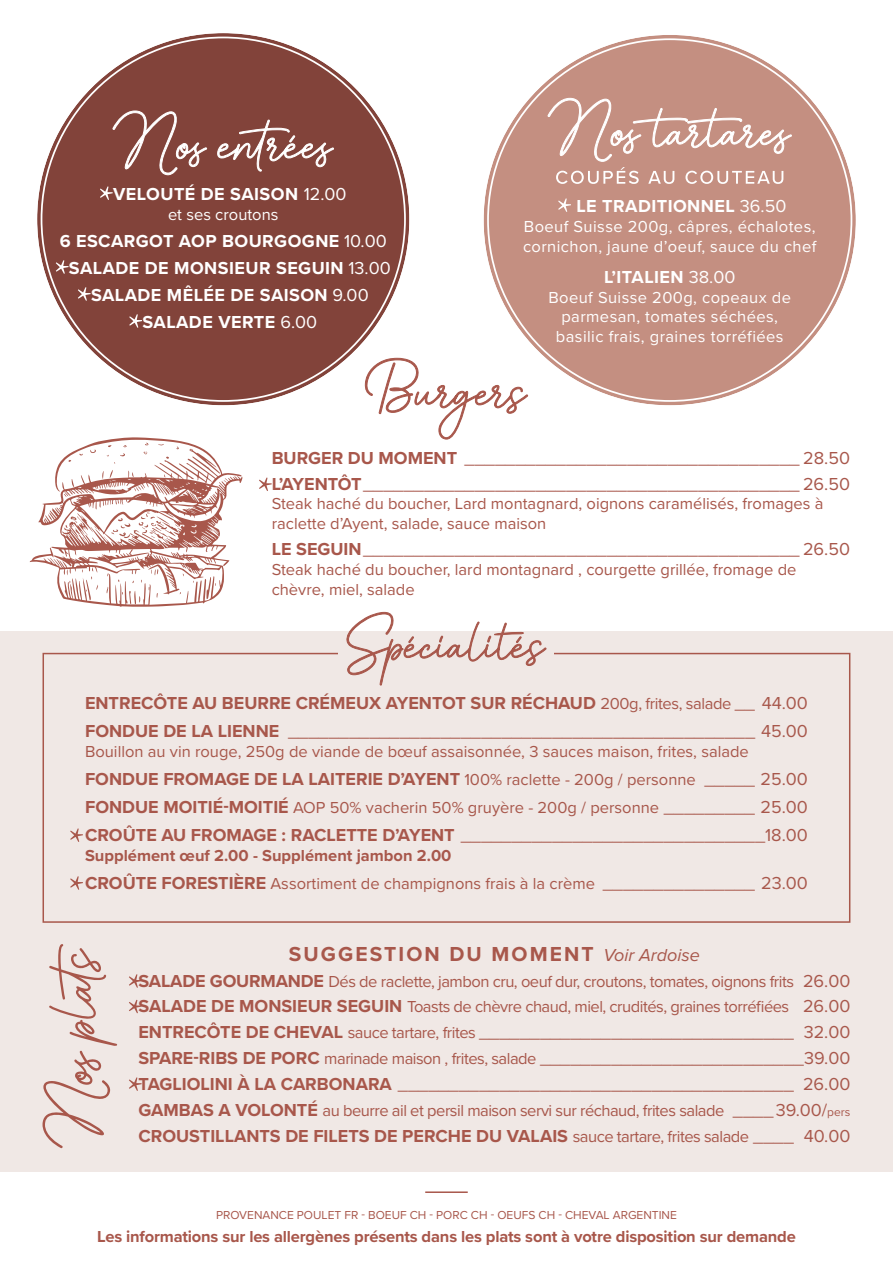
<style>
.page{position:relative;width:893px;height:1263px;background:#fff}
.page>*{position:absolute;margin:0;border:0;box-sizing:border-box;transform-origin:0 0}
.t1{font:700 21px "Proxima Nova";letter-spacing:.1em;color:#a8574b}
.t2{font:18px/25.8px "Proxima Nova";color:#a8574b}
.t3{font:700 18px/27px "Proxima Nova";letter-spacing:.025em;color:#fff;text-align:center}
.t4{font:700 18px "Proxima Nova";color:#a8574b}
.t5{font:16.5px/19.8px "Proxima Nova";color:#a8574b}
.t6{font:16.5px/25.8px "Proxima Nova";letter-spacing:-.03em;color:#a8574b}
.t7{font:700 16.5px/28px "Proxima Nova";letter-spacing:-.01em;color:#a8574b}
.t8{font:16.5px/19.8px "Proxima Nova";letter-spacing:.025em;color:#fff}
.t9{font:16.5px "Proxima Nova";color:#fff}
.t10{font:12px "Proxima Nova";color:#a8574b}
.s1{font-weight:400}
.s2{font-weight:700}
.s3{font-size:16.5px}
.s4{font-weight:400;font-size:16.5px}
.s5{font-weight:700;font-size:18px}
.s6{font-size:18px}
.s7{font-weight:400;font-size:18px}
.s8{font-weight:400;font-style:italic;font-size:18px}
.s9{font-size:12px}
</style>
<div class="page">
<div style="left:0;top:631px;width:893px;height:540px;background:#f0e8e5"></div>
<svg style="left:30px;top:437px;width:212px;height:170px"></svg>
<hr style="left:425px;top:1191px;width:43px;height:2px;background:#a8574b">
<div style="left:37px;top:33px;width:372px;height:372px;background:#82433a;border-radius:50%"></div>
<svg style="left:100px;top:186px;width:13px;height:14px"></svg>
<svg style="left:56px;top:260px;width:13px;height:14px"></svg>
<svg style="left:78px;top:287px;width:13px;height:14px"></svg>
<svg style="left:129px;top:314px;width:13px;height:14px"></svg>
<svg style="left:113px;top:110px;width:221px;height:66px"></svg>
<div style="left:484px;top:35px;width:372px;height:370px;background:#c48f81;border-radius:50%"></div>
<svg style="left:558px;top:198px;width:13px;height:14px"></svg>
<svg style="left:548px;top:98px;width:244px;height:86px"></svg>
<div style="left:43px;top:653px;width:807px;height:270px;border:2px solid #a8574b"></div>
<div style="left:339px;top:644px;width:215px;height:17px;background:#f0e8e5"></div>
<svg style="left:346px;top:612px;width:201px;height:73px"></svg>
<svg style="left:364px;top:357px;width:164px;height:83px"></svg>
<svg style="left:259px;top:477px;width:13px;height:14px"></svg>
<svg style="left:70px;top:828px;width:13px;height:14px"></svg>
<svg style="left:70px;top:876px;width:13px;height:14px"></svg>
<svg style="left:43px;top:944px;width:74px;height:204px"></svg>
<svg style="left:129px;top:974px;width:13px;height:14px"></svg>
<svg style="left:129px;top:1000px;width:13px;height:13px"></svg>
<svg style="left:129px;top:1077px;width:13px;height:14px"></svg>
<p class="t3" style="left:113px;top:180px;width:235px">VELOUTÉ DE SAISON <span class="s1">12.00</span></p>
<p class="t9" style="left:168px;top:202px;width:112px">et ses croutons</p>
<p class="t3" style="left:60px;top:227px;width:333px">6 ESCARGOT AOP BOURGOGNE <span class="s1">10.00<br></span>SALADE DE MONSIEUR SEGUIN <span class="s1">13.00<br></span>SALADE MÊLÉE DE SAISON <span class="s1">9.00<br></span>SALADE VERTE <span class="s1">6.00</span></p>
<p class="t3" style="left:576px;top:192px;width:211px">LE TRADITIONNEL <span class="s1">36.50</span></p>
<p class="t8" style="left:523px;top:216px;width:295px">Boeuf Suisse 200g, câpres, échalotes, cornichon, jaune d’oeuf, sauce du chef</p>
<p class="t3" style="left:604px;top:263px;width:133px">L’ITALIEN <span class="s1">38.00</span></p>
<p class="t8" style="left:548px;top:286px;width:244px;text-align:center">Boeuf Suisse 200g, copeaux de parmesan, tomates séchées, basilic frais, graines torréfiées</p>
<p class="t2" style="left:272px;top:444px;width:580px"><span class="s2">BURGER DU MOMENT</span> _________________________________ 28.50<br><span class="s2">L’AYENTÔT</span>___________________________________________ 26.50</p>
<p class="t5" style="left:272px;top:493px;width:553px">Steak haché du boucher, Lard montagnard, oignons caramélisés, fromages à raclette d’Ayent, salade, sauce maison</p>
<p class="t2" style="left:272px;top:535px;width:580px"><span class="s2">LE SEGUIN</span>___________________________________________ 26.50</p>
<p class="t5" style="left:272px;top:559px;width:526px">Steak haché du boucher, lard montagnard , courgette grillée, fromage de chèvre, miel, salade</p>
<p class="t2" style="left:85px;top:688px;width:724px;line-height:27.9px"><span class="s2">ENTRECÔTE AU BEURRE CRÉMEUX AYENTOT SUR RÉCHAUD</span> <span class="s3">200g, frites, salade</span> __ 44.00<br><span class="s2">FONDUE DE LA LIENNE</span> ______________________________________________ 45.00</p>
<p class="t5" style="left:85px;top:741px;width:665px">Bouillon au vin rouge, 250g de viande de bœuf assaisonnée, 3 sauces maison, frites, salade</p>
<p class="t4" style="left:85px;top:766px;width:724px">FONDUE FROMAGE DE LA LAITERIE D’AYENT <span class="s4">100% raclette - 200g / рersonne</span> <span class="s1">_____ 25.00</span></p>
<p class="t5" style="left:85px;top:797px;width:724px"><span class="s5">FONDUE MOITIÉ-MOITIÉ</span> AOP 50% vacherin 50% gruyère - 200g / рersonne <span class="s6">_________ 25.00</span></p>
<p class="t2" style="left:85px;top:821px;width:724px"><span class="s2">CROÛTE AU FROMAGE : RACLETTE D’AYENT</span> ______________________________18.00</p>
<p class="t7" style="left:85px;top:841px;width:724px">Supplément œuf 2.00 - Supplément jambon 2.00<br><span class="s6">CROÛTE FORESTIÈRE</span> <span class="s1">Assortiment de champignons frais à la crème</span> <span class="s7">_______________ 23.00</span></p>
<p class="t1" style="left:289px;top:938px;width:413px">SUGGESTION DU MOMENT <span class="s8">Voir Ardoise</span></p>
<p class="t6" style="left:138px;top:967px;width:714px"><span class="s5">SALADE GOURMANDE</span> Dés de raclette, jambon cru, oeuf dur, croutons, tomates, oignons frits <span class="s6">26.00<br></span><span class="s5">SALADE DE MONSIEUR SEGUIN</span> Toasts de chèvre chaud, miel, crudités, graines torréfiées <span class="s6">26.00</span></p>
<p class="t2" style="left:138px;top:1018px;width:714px;text-align:justify"><span class="s2">ENTRECÔTE DE CHEVAL</span> <span class="s3">sauce tartare, frites</span> _______________________________ 32.00<br><span class="s2">SPARE-RIBS DE PORC</span> <span class="s3">marinade maison , frites, salade</span> __________________________39.00<br><span class="s2">TAGLIOLINI À LA CARBONARA</span> _______________________________________ 26.00</p>
<p class="t6" style="left:138px;top:1097px;width:714px"><span class="s5">GAMBAS A VOLONTÉ</span> au beurre ail et persil maison servi sur réchaud, frites salade <span class="s6">____39.00/</span><span class="s9">pers</span></p>
<p class="t4" style="left:138px;top:1122px;width:714px">CROUSTILLANTS DE FILETS DE PERCHE DU VALAIS <span class="s4">sauce tartare, frites salade</span> <span class="s1">____ 40.00</span></p>
<p class="t10" style="left:216px;top:1206px;width:462px">PROVENANCE POULET FR - BOEUF CH - PORC CH - OEUFS CH - CHEVAL ARGENTINE</p>
<p class="t7" style="left:97px;top:1222px;width:700px">Les informations sur les allergènes présents dans les plats sont à votre disposition sur demande</p>
</div>
